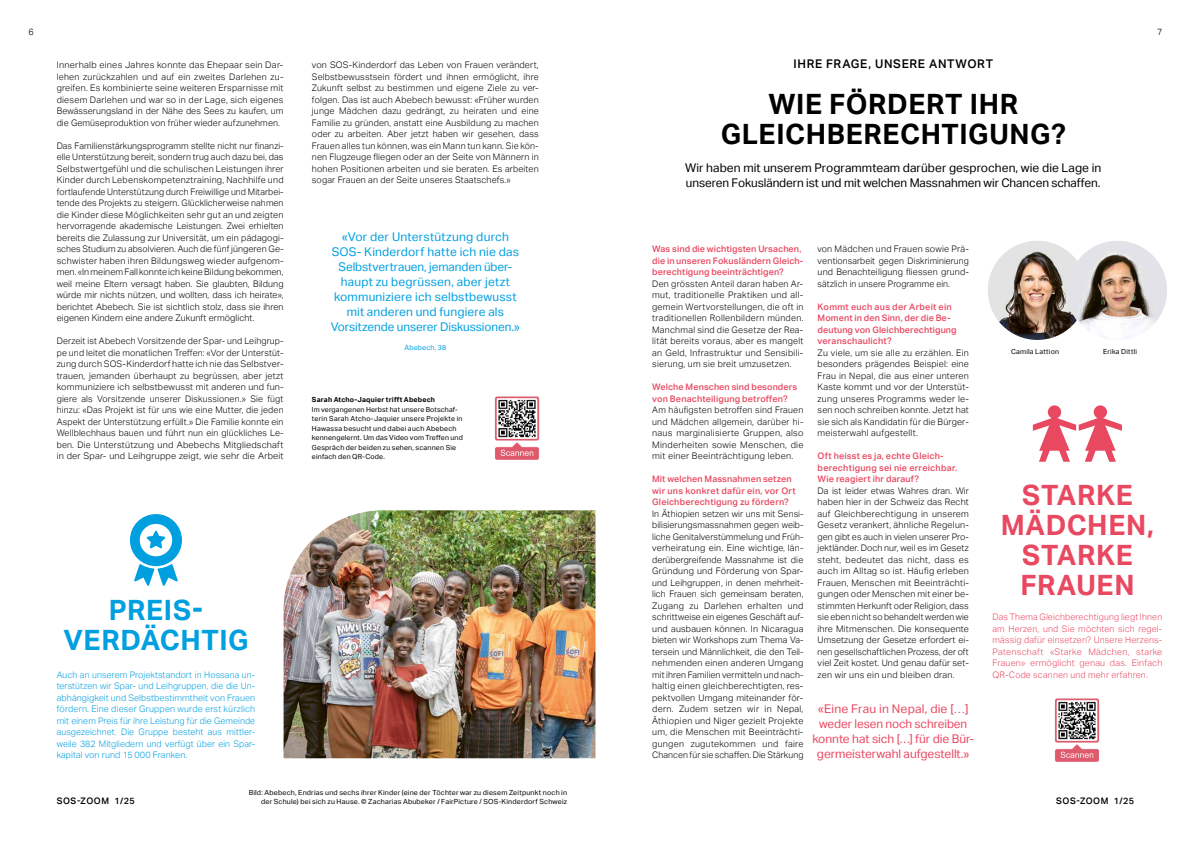
<style>
.page{position:relative;width:1191px;height:842px;background:#fff}
.page>*{position:absolute;margin:0;border:0;box-sizing:border-box;transform-origin:0 0}
.t1{font:700 28px/30px "Aktiv Grotesk";letter-spacing:.025em;color:#000;text-align:center}
.t2{font:700 28px/30px "Aktiv Grotesk";letter-spacing:.025em;color:#e94861;text-align:center}
.t3{font:700 28px/30px "Aktiv Grotesk";letter-spacing:.02em;color:#009fe0;text-align:center}
.t4{font:12px/15px "Aktiv Grotesk";letter-spacing:.01em;color:#009fe0;text-align:center}
.t5{font:12px/15px "Aktiv Grotesk";color:#000}
.t6{font:12px/15px "Aktiv Grotesk";letter-spacing:-.005em;color:#e94861;text-align:center}
.t7{font:500 12px "Aktiv Grotesk";letter-spacing:.06em;color:#000}
.t8{font:300 9px/11.5px "Aktiv Grotesk";letter-spacing:.02em;color:#000;text-align:justify}
.t9{font:500 9px/11.5px "Aktiv Grotesk";letter-spacing:.01em;color:#e94861}
.t10{font:300 9px/11.5px "Aktiv Grotesk";letter-spacing:.01em;color:#009fe0;text-align:justify}
.t11{font:300 9px/11.5px "Aktiv Grotesk";letter-spacing:.02em;color:#e94861;text-align:justify}
.t12{font:500 9px "Aktiv Grotesk";letter-spacing:.065em;color:#000}
.t13{font:7px/9.5px "Aktiv Grotesk";letter-spacing:.025em;color:#000;text-align:right}
.t14{font:700 7px "Aktiv Grotesk";letter-spacing:.025em;color:#000}
.t15{font:7px "Aktiv Grotesk";letter-spacing:.025em;color:#009fe0}
.s1{font-family:"Plantin Std";font-weight:300;font-style:italic}
</style>
<div class="page">
<img style="left:283px;top:510px;width:312px;height:248px">
<svg style="left:130px;top:514px;width:52px;height:72px"></svg>
<img style="left:494px;top:397px;width:46px;height:63px">
<img style="left:987px;top:241px;width:100px;height:99px;border-radius:50px">
<img style="left:1067px;top:241px;width:100px;height:99px;border-radius:50px">
<img style="left:1054px;top:699px;width:46px;height:63px">
<svg style="left:1032px;top:405px;width:90px;height:57px"></svg>
<p class="t8" style="left:28px;top:26px;width:7px">6</p>
<p class="t8" style="left:1157px;top:26px;width:7px">7</p>
<p class="t8" style="left:57px;top:59px;width:228px">Innerhalb eines Jahres konnte das Ehepaar sein Dar&shy;lehen zurückzahlen und auf ein zweites Darlehen zu&shy;greifen. Es kombinierte seine weiteren Ersparnisse mit diesem Darlehen und war so in der Lage, sich eigenes Bewässerungsland in der Nähe des Sees zu kaufen, um die Gemüseproduktion von früher wieder aufzunehmen.</p>
<p class="t8" style="left:57px;top:140px;width:228px">Das Familienstärkungsprogramm stellte nicht nur finanzi&shy;elle Unterstützung bereit, sondern trug auch dazu bei, das Selbstwertgefühl und die schulischen Leistungen ihrer Kinder durch Lebenskompetenztraining, Nachhilfe und fortlaufende Unterstützung durch Freiwillige und Mitarbei&shy;tende des Projekts zu steigern. Glücklicherweise nahmen die Kinder diese Möglichkeiten sehr gut an und zeigten hervorragende akademische Leistungen. Zwei erhielten bereits die Zulassung zur Universität, um ein pädagogi&shy;sches Studium zu absolvieren. Auch die fünf jüngeren Ge&shy;schwister haben ihren Bildungsweg wieder aufgenom&shy;men. «In meinem Fall konnte ich keine Bildung bekommen, weil meine Eltern versagt haben. Sie glaubten, Bildung würde mir nichts nützen, und wollten, dass ich heirate», berichtet Abebech. Sie ist sichtlich stolz, dass sie ihren eigenen Kindern eine andere Zukunft ermöglicht.</p>
<p class="t8" style="left:57px;top:335px;width:228px">Derzeit ist Abebech Vorsitzende der Spar- und Leihgrup&shy;pe und leitet die monatlichen Treffen: «Vor der Unterstüt&shy;zung durch SOS-Kinderdorf hatte ich nie das Selbstver&shy;trauen, jemanden überhaupt zu begrüssen, aber jetzt kommuniziere ich selbstbewusst mit anderen und fun&shy;giere als Vorsitzende unserer Diskussionen.» Sie fügt hinzu: «Das Projekt ist für uns wie eine Mutter, die jeden Aspekt der Unterstützung erfüllt.» Die Familie konnte ein Wellblechhaus bauen und führt nun ein glückliches Le&shy;ben. Die Unterstützung und Abebechs Mitgliedschaft in der Spar- und Leihgruppe zeigt, wie sehr die Arbeit</p>
<p class="t8" style="left:312px;top:59px;width:228px">von SOS-Kinderdorf das Leben von Frauen verändert, Selbstbewusstsein fördert und ihnen ermöglicht, ihre Zukunft selbst zu bestimmen und eigene Ziele zu ver&shy;folgen. Das ist auch Abebech bewusst: «Früher wurden junge Mädchen dazu gedrängt, zu heiraten und eine Familie zu gründen, anstatt eine Ausbildung zu machen oder zu arbeiten. Aber jetzt haben wir gesehen, dass Frauen alles tun können, was ein Mann tun kann. Sie kön&shy;nen Flugzeuge fliegen oder an der Seite von Männern in hohen Positionen arbeiten und sie beraten. Es arbeiten sogar Frauen an der Seite unseres Staatschefs.»</p>
<h2 class="t4" style="left:331px;top:229px;width:191px">«Vor der Unterstützung durch<br>SOS- Kinderdorf hatte ich nie das<br>Selbstvertrauen, jemanden über&shy;haupt zu begrüssen, aber jetzt kommuniziere ich selbstbewusst mit anderen und fungiere als<br>Vorsitzende unserer Diskussionen.»</h2>
<p class="t15" style="left:404px;top:343px;width:43px">Abebech, 38</p>
<p class="t14" style="left:312px;top:396px;width:125px">Sarah Atcho-Jaquier trifft Abebech</p>
<p class="t13" style="left:312px;top:404px;width:152px;text-align:left">Im vergangenen Herbst hat unsere Botschaf&shy;terin Sarah Atcho-Jaquier unsere Projekte in Hawassa besucht und dabei auch Abebech kennengelernt. Um das Video vom Treffen und Gespräch der beiden zu sehen, scannen Sie einfach den QR-Code.</p>
<h1 class="t3" style="left:63px;top:596px;width:186px">PREIS-<br>VERDÄCHTIG</h1>
<p class="t10" style="left:57px;top:669px;width:200px">Auch an unserem Projektstandort in Hossana un&shy;terstützen wir Spar- und Leihgruppen, die die Un&shy;abhängigkeit und Selbstbestimmtheit von Frauen fördern. Eine dieser Gruppen wurde erst kürzlich mit einem Preis für ihre Leistung für die Gemeinde ausgezeichnet. Die Gruppe besteht aus mittler&shy;weile 382 Mitgliedern und verfügt über ein Spar&shy;kapital von rund 15 000 Franken.</p>
<h2 class="t7" style="left:793px;top:57px;width:201px">IHRE FRAGE, UNSERE ANTWORT</h2>
<h1 class="t1" style="left:720px;top:90px;width:347px">WIE FÖRDERT IHR<br>GLEICHBERECHTIGUNG?</h1>
<h2 class="t5" style="left:685px;top:160px;width:418px">Wir haben mit unserem Programmteam darüber gesprochen, wie die Lage in unseren Fokusländern ist und mit welchen Massnahmen wir Chancen schaffen.</h2>
<p class="t9" style="left:652px;top:243px;width:153px">Was sind die wichtigsten Ursachen, die in unseren Fokusländern Gleich&shy;berechtigung beeinträchtigen?</p>
<p class="t8" style="left:652px;top:278px;width:153px">Den grössten Anteil daran haben Ar&shy;mut, traditionelle Praktiken und all&shy;gemein Wertvorstellungen, die oft in traditionellen Rollenbildern münden.<br>Manchmal sind die Gesetze der Rea&shy;lität bereits voraus, aber es mangelt an Geld, Infrastruktur und Sensibili&shy;sierung, um sie breit umzusetzen.</p>
<p class="t9" style="left:652px;top:381px;width:146px">Welche Menschen sind besonders von Benachteiligung betroffen?</p>
<p class="t8" style="left:652px;top:404px;width:153px">Am häufigsten betroffen sind Frauen und Mädchen allgemein, darüber hi&shy;naus marginalisierte Gruppen, also Minderheiten sowie Menschen, die mit einer Beeinträchtigung leben.</p>
<p class="t9" style="left:652px;top:473px;width:145px">Mit welchen Massnahmen setzen wir uns konkret dafür ein, vor Ort<br>Gleichberechtigung zu fördern?</p>
<p class="t8" style="left:652px;top:508px;width:153px">In Äthiopien setzen wir uns mit Sensi&shy;bilisierungsmassnahmen gegen weib&shy;liche Genitalverstümmelung und Früh&shy;verheiratung ein. Eine wichtige, län&shy;derübergreifende Massnahme ist die Gründung und Förderung von Spar&shy;und Leihgruppen, in denen mehrheit&shy;lich Frauen sich gemeinsam beraten, Zugang zu Darlehen erhalten und schrittweise ein eigenes Geschäft auf&shy;und ausbauen können. In Nicaragua bieten wir Workshops zum Thema Va&shy;tersein und Männlichkeit, die den Teil&shy;nehmenden einen anderen Umgang mit ihren Familien vermitteln und nach&shy;haltig einen gleichberechtigten, res&shy;pektvollen Umgang miteinander för&shy;dern. Zudem setzen wir in Nepal, Äthiopien und Niger gezielt Projekte um, die Menschen mit Beeinträchti&shy;gungen zugutekommen und faire Chancen für sie schaffen. Die Stärkung</p>
<p class="t8" style="left:817px;top:243px;width:153px">von Mädchen und Frauen sowie Prä&shy;ventionsarbeit gegen Diskriminierung und Benachteiligung fliessen grund&shy;sätzlich in unsere Programme ein.</p>
<p class="t9" style="left:817px;top:301px;width:141px">Kommt euch aus der Arbeit ein<br>Moment in den Sinn, der die Be&shy;deutung von Gleichberechtigung veranschaulicht?</p>
<p class="t8" style="left:817px;top:347px;width:153px">Zu viele, um sie alle zu erzählen. Ein besonders prägendes Beispiel: eine Frau in Nepal, die aus einer unteren Kaste kommt und vor der Unterstüt&shy;zung unseres Programms weder le&shy;sen noch schreiben konnte. Jetzt hat sie sich als Kandidatin für die Bürger&shy;meisterwahl aufgestellt.</p>
<p class="t9" style="left:817px;top:450px;width:141px">Oft heisst es ja, echte Gleich&shy;berechtigung sei nie erreichbar.<br>Wie reagiert ihr darauf?</p>
<p class="t8" style="left:817px;top:485px;width:153px">Da ist leider etwas Wahres dran. Wir haben hier in der Schweiz das Recht auf Gleichberechtigung in unserem Gesetz verankert, ähnliche Regelun&shy;gen gibt es auch in vielen unserer Pro&shy;jektländer. Doch nur, weil es im Gesetz steht, bedeutet das nicht, dass es auch im Alltag so ist. Häufig erleben Frauen, Menschen mit Beeinträchti&shy;gungen oder Menschen mit einer be&shy;stimmten Herkunft oder Religion, dass sie eben nicht so behandelt werden wie ihre Mitmenschen. Die konsequente Umsetzung der Gesetze erfordert ei&shy;nen gesellschaftlichen Prozess, der oft viel Zeit kostet. Und genau dafür set&shy;zen wir uns ein und bleiben dran.</p>
<h2 class="t6" style="left:812px;top:702px;width:163px">«Eine Frau in Nepal, die [<span class="s1">…</span>] weder lesen noch schreiben konnte hat sich […] für die Bür&shy;germeisterwahl aufgestellt.»</h2>
<p class="t13" style="left:1011px;top:347px;width:50px">Camila Lattion</p>
<p class="t13" style="left:1103px;top:347px;width:35px">Erika Dittli</p>
<h1 class="t2" style="left:1000px;top:481px;width:155px">STARKE<br>MÄDCHEN,<br>STARKE<br>FRAUEN</h1>
<p class="t11" style="left:992px;top:611px;width:171px">Das Thema Gleichberechtigung liegt Ihnen am Herzen, und Sie möchten sich regel&shy;mässig dafür einsetzen? Unsere Herzens-Patenschaft «Starke Mädchen, starke Frauen» ermöglicht genau das. Einfach QR-Code scannen und mehr erfahren.</p>
<p class="t13" style="left:249px;top:788px;width:320px">Bild: Abebech, Endrias und sechs ihrer Kinder (eine der Töchter war zu diesem Zeitpunkt noch in der Schule) bei sich zu Hause. © Zacharias Abubeker / FairPicture / SOS-Kinderdorf Schweiz</p>
<p class="t12" style="left:57px;top:796px;width:80px">SOS-ZOOM 1/25</p>
<p class="t12" style="left:1056px;top:796px;width:80px">SOS-ZOOM 1/25</p>
</div>
